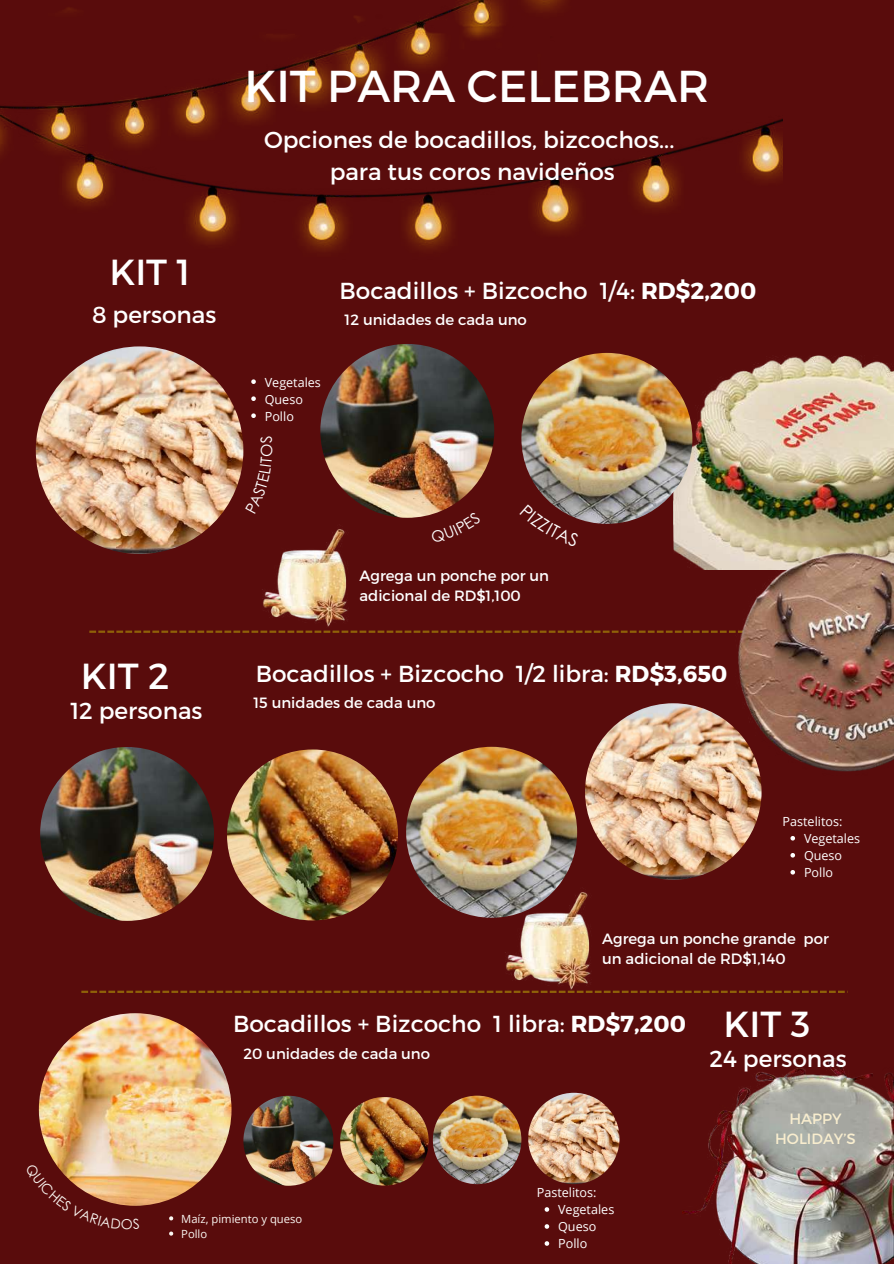
<style>
.page{position:relative;width:894px;height:1264px;background:#fff}
.page>*{position:absolute;margin:0;border:0;box-sizing:border-box;transform-origin:0 0}
.t1{font:44.55px "Montserrat";color:#fff}
.t2{font:36.15px "Montserrat";color:#fff}
.t3{font:23.1px/31.7px "Montserrat";color:#fff;text-align:center}
.t4{font:15.3px "Century Gothic";color:#fff}
.t5{font:14.85px/20.2px "Montserrat";color:#fff}
.t6{font:14.85px/20.2px "Montserrat";color:#f8edce;text-align:center}
.t7{font:12.6px/17px "Open Sans";color:#fff}
.t8{font:11.25px/15.1px "Open Sans";color:#faf6f1}
.s1{font-weight:700}
</style>
<div class="page">
<div style="left:0;top:0;width:893px;height:1263px;background:#590c0c"></div>
<img style="left:0;top:0;width:782px;height:251px">
<img style="left:36px;top:346px;width:207px;height:208px;border-radius:50%">
<img style="left:39px;top:1013px;width:192px;height:192px;border-radius:50%">
<img style="left:673px;top:355px;width:220px;height:215px">
<img style="left:320px;top:344px;width:174px;height:174px;border-radius:50%">
<img style="left:521px;top:353px;width:171px;height:171px;border-radius:50%">
<img style="left:262px;top:529px;width:86px;height:98px">
<svg style="left:89px;top:630px;width:629px;height:3px"></svg>
<img style="left:40px;top:747px;width:174px;height:173px;border-radius:50%">
<img style="left:227px;top:749px;width:171px;height:171px;border-radius:50%">
<img style="left:585px;top:703px;width:176px;height:176px;border-radius:50%">
<img style="left:406px;top:746px;width:171px;height:171px;border-radius:50%">
<img style="left:720px;top:528px;width:173px;height:256px">
<img style="left:499px;top:887px;width:92px;height:103px">
<svg style="left:81px;top:990px;width:764px;height:2px"></svg>
<img style="left:682px;top:1058px;width:211px;height:205px">
<svg style="left:169px;top:1216px;width:4px;height:4px"></svg>
<svg style="left:169px;top:1231px;width:4px;height:4px"></svg>
<svg style="left:251px;top:379px;width:5px;height:5px"></svg>
<svg style="left:251px;top:396px;width:5px;height:5px"></svg>
<svg style="left:251px;top:413px;width:5px;height:5px"></svg>
<svg style="left:790px;top:836px;width:4px;height:4px"></svg>
<svg style="left:790px;top:853px;width:4px;height:4px"></svg>
<svg style="left:790px;top:870px;width:4px;height:4px"></svg>
<img style="left:243px;top:1095px;width:90px;height:90px;border-radius:50%">
<img style="left:340px;top:1097px;width:88px;height:88px;border-radius:50%">
<img style="left:528px;top:1092px;width:91px;height:92px;border-radius:50%">
<img style="left:433px;top:1095px;width:88px;height:89px;border-radius:50%">
<svg style="left:544px;top:1207px;width:5px;height:4px"></svg>
<svg style="left:544px;top:1224px;width:5px;height:4px"></svg>
<svg style="left:544px;top:1241px;width:5px;height:4px"></svg>
<svg style="left:54px;top:1162px;width:85px;height:44px"></svg>
<svg style="left:431px;top:512px;width:7px;height:3px"></svg>
<svg style="left:552px;top:504px;width:26px;height:15px"></svg>
<h1 class="t1" style="left:244px;top:57px;width:466px">KIT PARA CELEBRAR</h1>
<p class="t3" style="left:264px;top:123px;width:411px">Opciones de bocadillos, bizcochos... para tus coros navideños</p>
<h2 class="t2" style="left:109px;top:249px;width:83px">KIT 1</h2>
<p class="t3" style="left:92px;top:297px;width:126px">8 personas</p>
<p class="t5" style="left:344px;top:309px;width:184px">12 unidades de cada uno</p>
<p class="t3" style="left:339px;top:273px;width:418px">Bocadillos + Bizcocho 1/4: <span class="s1">RD$2,200</span></p>
<p class="t7" style="left:265px;top:373px;width:58px">Vegetales<br>Queso<br>Pollo</p>
<p class="t4" style="left:255px;top:457px;width:15px;rotate:-90deg">O</p>
<h2 class="t2" style="left:81px;top:653px;width:90px">KIT 2</h2>
<p class="t3" style="left:70px;top:693px;width:134px">12 personas</p>
<p class="t5" style="left:359px;top:564px;width:191px">Agrega un ponche por un adicional de RD$1,100</p>
<p class="t3" style="left:256px;top:657px;width:473px">Bocadillos + Bizcocho 1/2 libra: <span class="s1">RD$3,650</span></p>
<p class="t5" style="left:253px;top:691px;width:183px">15 unidades de cada uno</p>
<p class="t7" style="left:803px;top:812px;width:58px;text-indent:-21px">Pastelitos:<br>Vegetales<br>Queso<br>Pollo</p>
<p class="t5" style="left:602px;top:927px;width:228px">Agrega un ponche grande por un adicional de RD$1,140</p>
<p class="t3" style="left:233px;top:1007px;width:454px">Bocadillos + Bizcocho 1 libra: <span class="s1">RD$7,200</span></p>
<p class="t5" style="left:243px;top:1042px;width:188px">20 unidades de cada uno</p>
<h2 class="t2" style="left:723px;top:1000px;width:88px">KIT 3</h2>
<p class="t3" style="left:709px;top:1041px;width:138px">24 personas</p>
<p class="t6" style="left:775px;top:1107px;width:82px">HAPPY<br>HOLIDAY’S</p>
<p class="t8" style="left:181px;top:1210px;width:122px">Maíz, pimiento y queso<br>Pollo</p>
<p class="t7" style="left:558px;top:1183px;width:58px;text-indent:-21px">Pastelitos:<br>Vegetales<br>Queso<br>Pollo</p>
</div>
